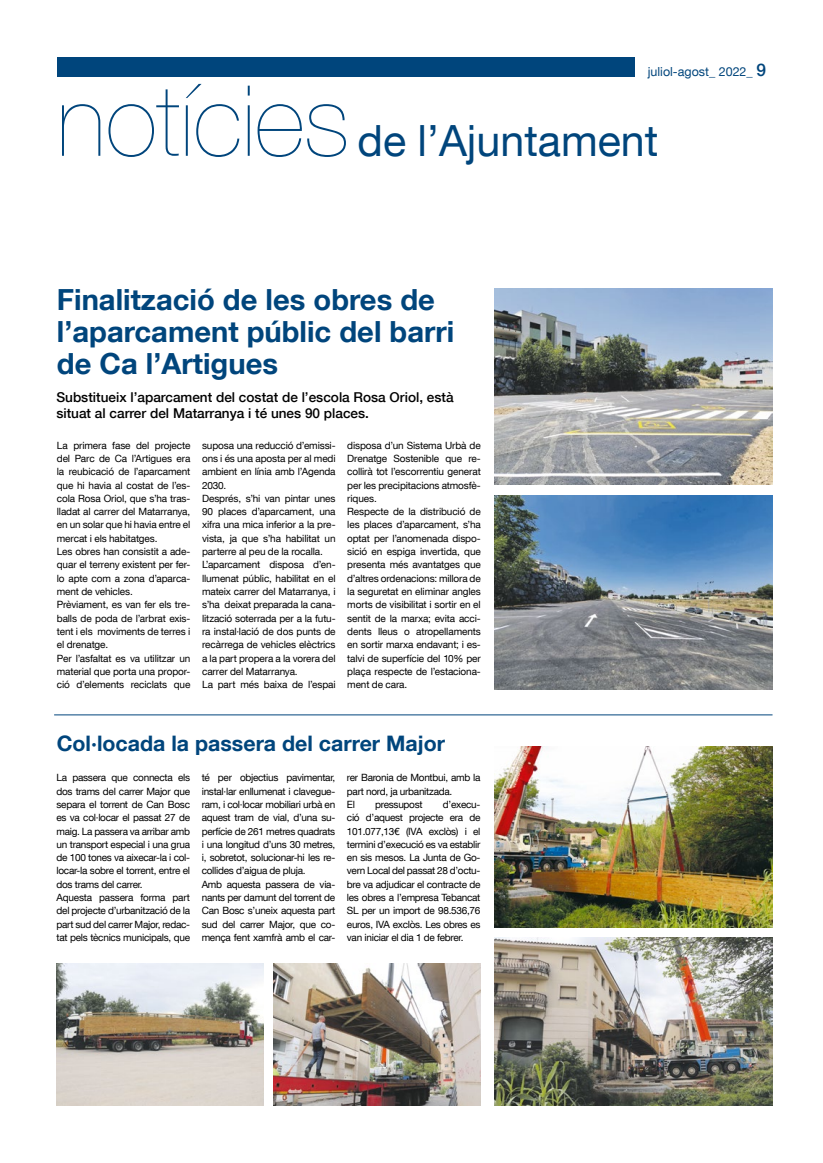
<style>
.page{position:relative;width:823px;height:1163px;background:#fff}
.page>*{position:absolute;margin:0;border:0;box-sizing:border-box;transform-origin:0 0}
.t1{font:200 98.2px "Helvetica Neue LT Com";color:#00457c}
.t2{font:43px "Helvetica Neue LT Com";color:#00457c}
.t3{font:700 29.1px/32px "Helvetica Neue LT Com";color:#00457c}
.t4{font:700 21.3px "Helvetica Neue LT Com";color:#00457c}
.t5{font:500 13.6px/16.3px "Helvetica Neue LT Com";color:#000}
.t6{font:12.5px "Helvetica Neue LT Com";color:#00457c}
.t7{font:10px/13.3px "Helvetica Neue LT Com";letter-spacing:-.015em;color:#000}
.s1{font-family:"Helvetica Neue";font-weight:500;font-size:17.3px}
</style>
<div class="page">
<div style="left:57px;top:57px;width:577px;height:19px;background:#00457c"></div>
<hr style="left:54px;top:714px;width:718px;height:1px;background:#00457c">
<img style="left:494px;top:746px;width:278px;height:181px">
<img style="left:56px;top:963px;width:207px;height:142px">
<img style="left:273px;top:963px;width:207px;height:142px">
<img style="left:494px;top:937px;width:278px;height:168px">
<img style="left:494px;top:289px;width:278px;height:195px">
<img style="left:494px;top:495px;width:278px;height:194px">
<h1 class="t1" style="left:57px;top:64px;width:294px">notícies</h1>
<p class="t6" style="left:647px;top:64px;width:120px">juliol-agost_ 2022_ <span class="s1">9</span></p>
<h2 class="t2" style="left:357px;top:114px;width:302px">de l’Ajuntament</h2>
<h3 class="t3" style="left:57px;top:282px;width:398px">Finalització de les obres de l’aparcament públic del barri de Ca l’Artigues</h3>
<h3 class="t5" style="left:56px;top:389px;width:398px">Substitueix l’aparcament del costat de l’escola Rosa Oriol, està situat al carrer del Matarranya i té unes 90 places.</h3>
<p class="t7" style="left:57px;top:438px;width:135px">La primera fase del projecte del Parc de Ca l’Artigues era la reubicació de l’aparcament que hi havia al costat de l’es&shy;cola Rosa Oriol, que s’ha tras&shy;lladat al carrer del Matarranya, en un solar que hi havia entre el mercat i els habitatges.<br>Les obres han consistit a ade&shy;quar el terreny existent per fer&shy;lo apte com a zona d’aparca&shy;ment de vehicles.<br>Prèviament, es van fer els tre&shy;balls de poda de l’arbrat exis&shy;tent i els moviments de terres i el drenatge.<br>Per l’asfaltat es va utilitzar un material que porta una propor&shy;ció d’elements reciclats que</p>
<p class="t7" style="left:202px;top:438px;width:135px">suposa una reducció d’emissi&shy;ons i és una aposta per al medi ambient en línia amb l’Agenda<br>2030.<br>Després, s’hi van pintar unes<br>90 places d’aparcament, una xifra una mica inferior a la pre&shy;vista, ja que s’ha habilitat un parterre al peu de la rocalla.<br>L’aparcament disposa d’en&shy;llumenat públic, habilitat en el mateix carrer del Matarranya, i s’ha deixat preparada la cana&shy;lització soterrada per a la futu&shy;ra instal·lació de dos punts de recàrrega de vehicles elèctrics a la part propera a la vorera del carrer del Matarranya.<br>La part més baixa de l’espai</p>
<p class="t7" style="left:347px;top:438px;width:135px">disposa d’un Sistema Urbà de<br>Drenatge Sostenible que re&shy;collirà tot l’escorrentiu generat per les precipitacions atmosfè&shy;riques.<br>Respecte de la distribució de les places d’aparcament, s’ha optat per l’anomenada dispo&shy;sició en espiga invertida, que presenta més avantatges que d’altres ordenacions: millora de la seguretat en eliminar angles morts de visibilitat i sortir en el sentit de la marxa; evita acci&shy;dents lleus o atropellaments en sortir marxa endavant; i es&shy;talvi de superfície del 10% per plaça respecte de l’estaciona&shy;ment de cara.</p>
<h3 class="t4" style="left:57px;top:729px;width:389px">Col·locada la passera del carrer Major</h3>
<p class="t7" style="left:56px;top:770px;width:135px">La passera que connecta els dos trams del carrer Major que separa el torrent de Can Bosc es va col·locar el passat 27 de maig. La passera va arribar amb un transport especial i una grua de 100 tones va aixecar-la i col· locar-la sobre el torrent, entre el dos trams del carrer.<br>Aquesta passera forma part del projecte d’urbanització de la part sud del carrer Major, redac&shy;tat pels tècnics municipals, que</p>
<p class="t7" style="left:202px;top:770px;width:135px">té per objectius pavimentar, instal·lar enllumenat i clavegue&shy;ram, i col·locar mobiliari urbà en aquest tram de vial, d’una su&shy;perfície de 261 metres quadrats i una longitud d’uns 30 metres, i, sobretot, solucionar-hi les re&shy;collides d’aigua de pluja.<br>Amb aquesta passera de via&shy;nants per damunt del torrent de<br>Can Bosc s’uneix aquesta part sud del carrer Major, que co&shy;mença fent xamfrà amb el car-</p>
<p class="t7" style="left:347px;top:770px;width:135px">rer Baronia de Montbui, amb la part nord, ja urbanitzada.<br>El</p>
<p class="t7" style="left:347px;top:797px;width:135px;text-align:justify;text-indent:96px">d’execu&shy;ció d’aquest projecte era de 101.077,13€ (IVA exclòs) i el termini d’execució es va establir en sis mesos. La Junta de Go&shy;vern Local del passat 28 d’octu&shy;bre va adjudicar el contracte de les obres a l’empresa Tebancat SL per un import de 98.536,76 euros, IVA exclòs. Les obres es van iniciar el dia 1 de febrer.</p>
<p class="t7" style="left:375px;top:797px;width:49px">pressupost</p>
</div>
